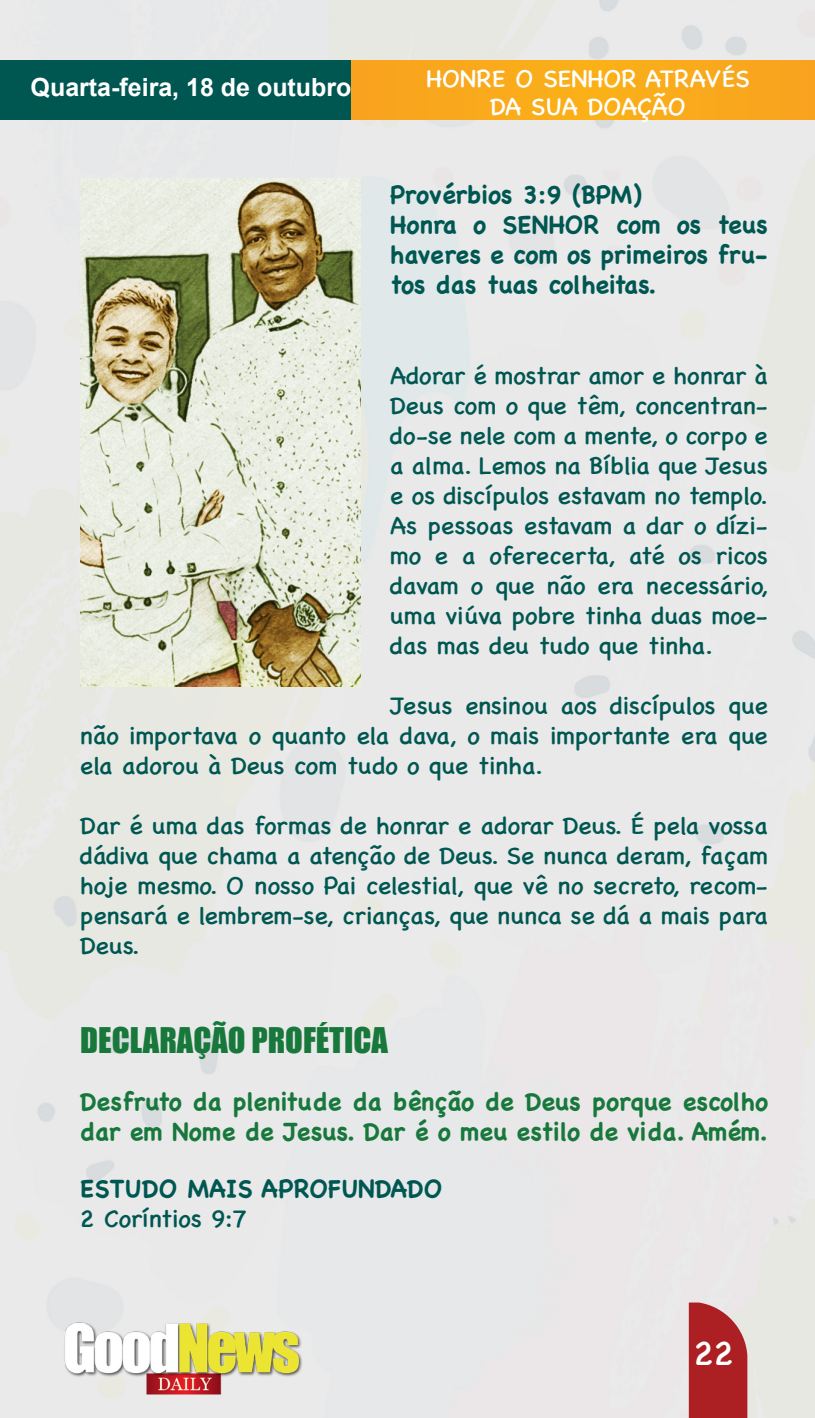
<style>
.page{position:relative;width:815px;height:1418px;background:#fff}
.page>*{position:absolute;margin:0;border:0;box-sizing:border-box;transform-origin:0 0}
.t1{font:35px "Chalkboard SE";color:#fff}
.t2{font:32.5px "Impact";color:#18783c}
.t3{font:25px/30px "Chalkboard SE";color:#005752;text-align:justify}
.t4{font:700 25px/30px "Chalkboard SE";color:#005752;text-align:justify}
.t5{font:700 25px/30px "Chalkboard SE";color:#18783c}
.t6{font:25px "Chalkboard SE";color:#fff}
.t7{font:700 25px "Arial";color:#fff}
</style>
<div class="page">
<div style="left:0;top:0;width:815px;height:1417px;background:#e9e9e9"></div>
<div style="left:168px;top:60px;width:647px;height:60px;background:#f9a91c"></div>
<div style="left:0;top:60px;width:351px;height:60px;background:#005752"></div>
<div style="left:689px;top:1302px;width:58px;height:115px;background:#ac1f22"></div>
<img style="left:59px;top:1320px;width:246px;height:76px">
<img style="left:80px;top:179px;width:280px;height:507px">
<p class="t7" style="left:31px;top:71px;width:322px">Quarta-feira, 18 de outubro</p>
<p class="t6" style="left:426px;top:57px;width:325px">HONRE O SENHOR ATRAVÉS</p>
<p class="t6" style="left:490px;top:85px;width:197px">DA SUA DOAÇÃO</p>
<p class="t4" style="left:390px;top:180px;width:253px">Provérbios 3:9 (BPM)</p>
<p class="t4" style="left:390px;top:210px;width:379px">Honra o SENHOR com os teus haveres e com os primeiros fru&shy;tos das tuas colheitas.</p>
<p class="t3" style="left:390px;top:358px;width:379px">Adorar é mostrar amor e honrar à Deus com o que têm, concentran&shy;do-se nele com a mente, o corpo e a alma. Lemos na Bíblia que Jesus e os discípulos estavam no templo.<br>As pessoas estavam a dar o dízi&shy;mo e a oferecerta, até os ricos davam o que não era necessário, uma viúva pobre tinha duas moe&shy;das mas deu tudo que tinha.</p>
<p class="t3" style="left:80px;top:688px;width:689px;text-indent:310px">Jesus ensinou aos discípulos que não importava o quanto ela dava, o mais importante era que ela adorou à Deus com tudo o que tinha.</p>
<p class="t3" style="left:80px;top:808px;width:689px">Dar é uma das formas de honrar e adorar Deus. É pela vossa dádiva que chama a atenção de Deus. Se nunca deram, façam hoje mesmo. O nosso Pai celestial, que vê no secreto, recom&shy;pensará e lembrem-se, crianças, que nunca se dá a mais para Deus.</p>
<p class="t2" style="left:80px;top:1014px;width:309px">DECLARAÇÃO PROFÉTICA</p>
<p class="t5" style="left:80px;top:1086px;width:689px">Desfruto da plenitude da bênção de Deus porque escolho dar em Nome de Jesus. Dar é o meu estilo de vida. Amém.</p>
<p class="t4" style="left:80px;top:1173px;width:364px">ESTUDO MAIS APROFUNDADO</p>
<p class="t3" style="left:80px;top:1201px;width:168px">2 Coríntios 9:7</p>
<h1 class="t1" style="left:694px;top:1322px;width:41px">22</h1>
</div>
